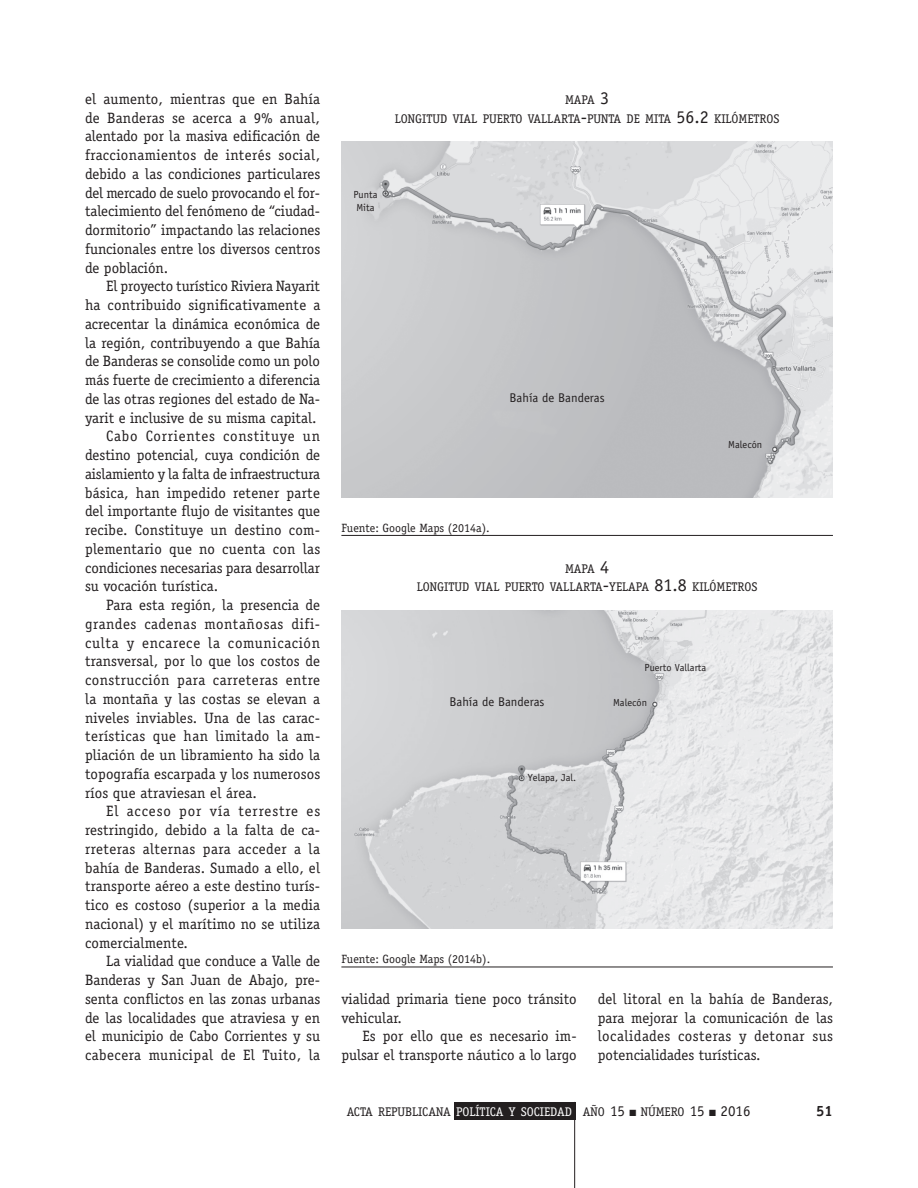
<style>
.page{position:relative;width:918px;height:1188px;background:#fff}
.page>*{position:absolute;margin:0;border:0;box-sizing:border-box;transform-origin:0 0}
.t1{font:15px/18.8px "Officina Serif";color:#231f20;text-align:justify}
.t2{font:15px "Officina Serif";letter-spacing:.03em;color:#231f20}
.t3{font:15px "Officina Serif";letter-spacing:.025em;color:#231f20}
.t4{font:15px "Officina Serif";letter-spacing:.02em;color:#231f20}
.t5{font:15px "Officina Serif";letter-spacing:.04em;color:#231f20}
.t6{font:15px "Officina Serif";letter-spacing:.045em;color:#231f20}
.t7{font:15px "Officina Serif";letter-spacing:.05em;color:#231f20}
.t8{font:15px "Officina Serif";letter-spacing:.055em;color:#231f20}
.t9{font:700 15px "Officina Serif";color:#231f20}
.t10{font:12.75px "Officina Sans";color:#231f20}
.t11{font:12.6px/18.8px "Officina Serif";color:#231f20;text-align:center}
.t12{font:12.6px "Officina Sans";color:#231f20}
.t13{font:12px "Officina Serif";color:#231f20}
.t14{font:10.35px/12.3px "Officina Sans";color:#231f20}
.s1{font-size:18px}
.s2{color:#fff}
.s3{font-size:15px}
</style>
<div class="page">
<div style="left:454px;top:1102px;width:121px;height:18px;background:#231f20"></div>
<hr style="left:574px;top:1102px;width:1px;height:86px;background:#231f20">
<img style="left:341px;top:141px;width:492px;height:357px">
<hr style="left:341px;top:535px;width:492px;height:1px;background:#231f20">
<img style="left:341px;top:610px;width:492px;height:319px">
<hr style="left:341px;top:967px;width:492px;height:1px;background:#231f20">
<p class="t1" style="left:85px;top:89px;width:237px">el aumento, mientras que en Bahía de Banderas se acerca a 9% anual, alentado por la masiva edificación de fraccionamientos de interés social, debido a las condiciones particulares del mercado de suelo provocando el for&shy;talecimiento del fenómeno de “ciudad&shy;dormitorio” impactando las relaciones funcionales entre los diversos centros de población.</p>
<p class="t1" style="left:106px;top:277px;width:215px">El proyecto turístico Riviera Nayarit</p>
<p class="t1" style="left:85px;top:296px;width:237px">ha contribuido significativamente a</p>
<p class="t1" style="left:85px;top:314px;width:237px">acrecentar la dinámica económica de</p>
<p class="t1" style="left:85px;top:333px;width:237px">la región, contribuyendo a que Bahía</p>
<p class="t1" style="left:85px;top:352px;width:236px">de Banderas se consolide como un polo</p>
<p class="t1" style="left:85px;top:371px;width:237px">más fuerte de crecimiento a diferencia</p>
<p class="t1" style="left:85px;top:389px;width:237px">de las otras regiones del estado de Na-</p>
<p class="t1" style="left:85px;top:408px;width:233px">yarit e inclusive de su misma capital.</p>
<p class="t7" style="left:106px;top:427px;width:215px">Cabo Corrientes constituye un</p>
<p class="t1" style="left:85px;top:446px;width:237px">destino potencial, cuya condición de</p>
<p class="t1" style="left:85px;top:464px;width:237px">aislamiento y la falta de infraestructura</p>
<p class="t1" style="left:85px;top:483px;width:236px">básica, han impedido retener parte</p>
<p class="t1" style="left:85px;top:502px;width:237px">del importante flujo de visitantes que</p>
<p class="t4" style="left:85px;top:521px;width:237px">recibe. Constituye un destino com-</p>
<p class="t1" style="left:85px;top:539px;width:237px">plementario que no cuenta con las</p>
<p class="t1" style="left:85px;top:558px;width:237px">condiciones necesarias para desarrollar</p>
<p class="t1" style="left:85px;top:577px;width:135px">su vocación turística.</p>
<p class="t1" style="left:106px;top:596px;width:215px">Para esta región, la presencia de</p>
<p class="t5" style="left:85px;top:615px;width:237px">grandes cadenas montañosas difi-</p>
<p class="t6" style="left:85px;top:634px;width:237px">culta y encarece la comunicación</p>
<p class="t1" style="left:85px;top:652px;width:237px">transversal, por lo que los costos de</p>
<p class="t2" style="left:85px;top:671px;width:237px">construcción para carreteras entre</p>
<p class="t1" style="left:85px;top:689px;width:237px">la montaña y las costas se elevan a</p>
<p class="t1" style="left:85px;top:708px;width:236px">niveles inviables. Una de las carac-</p>
<p class="t3" style="left:85px;top:727px;width:237px">terísticas que han limitado la am-</p>
<p class="t1" style="left:85px;top:746px;width:237px">pliación de un libramiento ha sido la</p>
<p class="t1" style="left:85px;top:764px;width:237px">topografía escarpada y los numerosos</p>
<p class="t1" style="left:85px;top:783px;width:173px">ríos que atraviesan el área.</p>
<p class="t8" style="left:106px;top:802px;width:215px">El acceso por vía terrestre es</p>
<p class="t1" style="left:85px;top:821px;width:237px">restringido, debido a la falta de ca-</p>
<p class="t3" style="left:85px;top:840px;width:237px">rreteras alternas para acceder a la</p>
<p class="t1" style="left:85px;top:858px;width:237px">bahía de Banderas. Sumado a ello, el</p>
<p class="t1" style="left:85px;top:877px;width:237px">transporte aéreo a este destino turís-</p>
<p class="t1" style="left:85px;top:896px;width:237px">tico es costoso (superior a la media</p>
<p class="t1" style="left:85px;top:914px;width:237px">nacional) y el marítimo no se utiliza</p>
<p class="t1" style="left:85px;top:933px;width:105px">comercialmente.</p>
<p class="t1" style="left:106px;top:952px;width:215px">La vialidad que conduce a Valle de</p>
<p class="t1" style="left:85px;top:971px;width:237px">Banderas y San Juan de Abajo, pre-</p>
<p class="t1" style="left:85px;top:989px;width:237px">senta conflictos en las zonas urbanas</p>
<p class="t1" style="left:85px;top:1008px;width:237px">de las localidades que atraviesa y en</p>
<p class="t1" style="left:85px;top:1027px;width:237px">el municipio de Cabo Corrientes y su</p>
<p class="t2" style="left:85px;top:1046px;width:237px">cabecera municipal de El Tuito, la</p>
<p class="t11" style="left:395px;top:90px;width:386px">MAPA <span class="s1">3<br></span>LONGITUD VIAL PUERTO VALLARTA<span class="s1">-</span>PUNTA DE MITA <span class="s1">56.2</span> KILÓMETROS</p>
<p class="t14" style="left:353px;top:189px;width:26px">Punta<br>Mita</p>
<p class="t10" style="left:510px;top:390px;width:97px">Bahía de Banderas</p>
<p class="t14" style="left:728px;top:438px;width:35px">Malecón</p>
<p class="t13" style="left:341px;top:521px;width:150px">Fuente: Google Maps (2014a).</p>
<p class="t11" style="left:417px;top:559px;width:342px">MAPA <span class="s1">4<br></span>LONGITUD VIAL PUERTO VALLARTA<span class="s1">-</span>YELAPA <span class="s1">81.8</span> KILÓMETROS</p>
<p class="t12" style="left:449px;top:694px;width:97px">Bahía de Banderas</p>
<p class="t14" style="left:528px;top:771px;width:50px">Yelapa, Jal.</p>
<p class="t14" style="left:645px;top:662px;width:63px">Puerto Vallarta</p>
<p class="t14" style="left:613px;top:696px;width:35px">Malecón</p>
<p class="t13" style="left:341px;top:952px;width:150px">Fuente: Google Maps (2014b).</p>
<p class="t1" style="left:341px;top:989px;width:237px">vialidad primaria tiene poco tránsito vehicular.</p>
<p class="t1" style="left:341px;top:1027px;width:237px;text-align:right">Es por ello que es necesario im&shy;pulsar el transporte náutico a lo largo</p>
<p class="t1" style="left:598px;top:989px;width:237px">del litoral en la bahía de Banderas, para mejorar la comunicación de las localidades costeras y detonar sus potencialidades turísticas.</p>
<p class="t11" style="left:347px;top:1103px;width:405px">ACTA REPUBLICANA <span class="s2">POLÍTICA Y SOCIEDAD</span> AÑO <span class="s3">15</span> ■ NÚMERO <span class="s3">15</span> ■ <span class="s3">2016</span></p>
<p class="t9" style="left:816px;top:1102px;width:18px">51</p>
</div>
